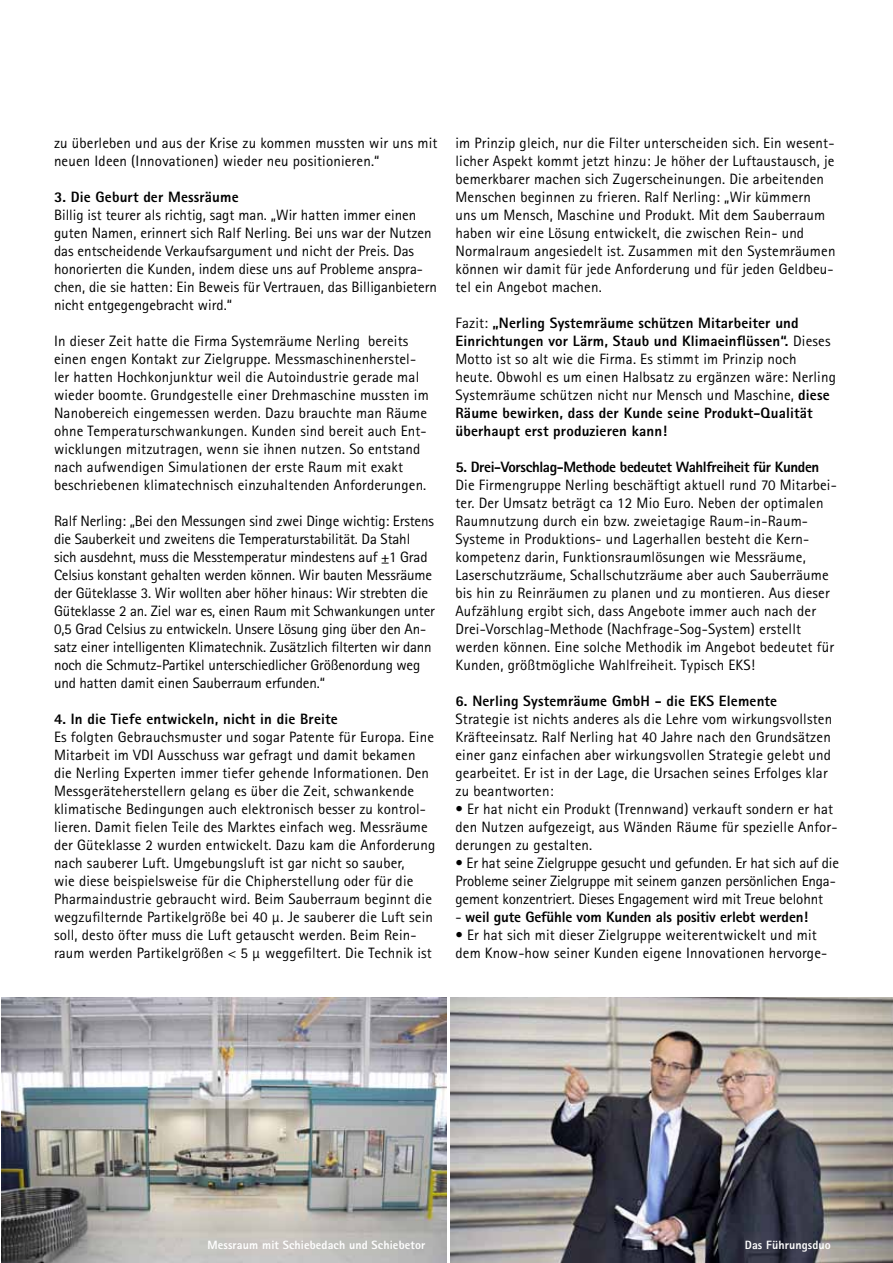
<style>
.page{position:relative;width:893px;height:1263px;background:#fff}
.page>*{position:absolute;margin:0;border:0;box-sizing:border-box;transform-origin:0 0}
.t1{font:15px/18px "Agfa Rotis Sans Serif";letter-spacing:.01em;color:#000}
.t2{font:15px/18px "Agfa Rotis Sans Serif";letter-spacing:-.01em;color:#000}
.t3{font:800 15px/18px "Agfa Rotis Sans Serif";letter-spacing:.01em;color:#000}
.t4{font:800 15px "Agfa Rotis Sans Serif";letter-spacing:-.025em;color:#000}
.t5{font:800 15px "Agfa Rotis Sans Serif";letter-spacing:-.01em;color:#000}
.t6{font:800 12px "Agfa Rotis Sans Serif";letter-spacing:.01em;color:#fff}
.s1{font-weight:400}
</style>
<div class="page">
<img style="left:451px;top:997px;width:442px;height:266px">
<img style="left:2px;top:997px;width:444px;height:266px">
<p class="t1" style="left:54px;top:133px;width:385px">zu überleben und aus der Krise zu kommen mussten wir uns mit neuen Ideen (Innovationen) wieder neu positionieren.“</p>
<p class="t3" style="left:54px;top:187px;width:186px">3. Die Geburt der Messräume</p>
<p class="t1" style="left:54px;top:205px;width:384px">Billig ist teurer als richtig, sagt man. „Wir hatten immer einen guten Namen, erinnert sich Ralf Nerling. Bei uns war der Nutzen das entscheidende Verkaufsargument und nicht der Preis. Das honorierten die Kunden, indem diese uns auf Probleme anspra&shy;chen, die sie hatten: Ein Beweis für Vertrauen, das Billiganbietern nicht entgegengebracht wird.“</p>
<p class="t1" style="left:54px;top:331px;width:376px">In dieser Zeit hatte die Firma Systemräume Nerling bereits einen engen Kontakt zur Zielgruppe. Messmaschinenherstel&shy;ler hatten Hochkonjunktur weil die Autoindustrie gerade mal wieder boomte. Grundgestelle einer Drehmaschine mussten im Nanobereich eingemessen werden. Dazu brauchte man Räume ohne Temperaturschwankungen. Kunden sind bereit auch Ent&shy;wicklungen mitzutragen, wenn sie ihnen nutzen. So entstand nach aufwendigen Simulationen der erste Raum mit exakt beschriebenen klimatechnisch einzuhaltenden Anforderungen.</p>
<p class="t2" style="left:54px;top:511px;width:382px">Ralf Nerling: „Bei den Messungen sind zwei Dinge wichtig: Erstens die Sauberkeit und zweitens die Temperaturstabilität. Da Stahl sich ausdehnt, muss die Messtemperatur mindestens auf ±1 Grad Celsius konstant gehalten werden können. Wir bauten Messräume der Güteklasse 3. Wir wollten aber höher hinaus: Wir strebten die Güteklasse 2 an. Ziel war es, einen Raum mit Schwankungen unter 0,5 Grad Celsius zu entwickeln. Unsere Lösung ging über den An&shy;satz einer intelligenten Klimatechnik. Zusätzlich filterten wir dann noch die Schmutz-Partikel unterschiedlicher Größenordung weg und hatten damit einen Sauberraum erfunden.“</p>
<p class="t3" style="left:54px;top:709px;width:285px">4. In die Tiefe entwickeln, nicht in die Breite</p>
<p class="t1" style="left:54px;top:727px;width:383px">Es folgten Gebrauchsmuster und sogar Patente für Europa. Eine Mitarbeit im VDI Ausschuss war gefragt und damit bekamen die Nerling Experten immer tiefer gehende Informationen. Den Messgeräteherstellern gelang es über die Zeit, schwankende klimatische Bedingungen auch elektronisch besser zu kontrol&shy;lieren. Damit fielen Teile des Marktes einfach weg. Messräume der Güteklasse 2 wurden entwickelt. Dazu kam die Anforderung nach sauberer Luft. Umgebungsluft ist gar nicht so sauber,<br>wie diese beispielsweise für die Chipherstellung oder für die Pharmaindustrie gebraucht wird. Beim Sauberraum beginnt die wegzufilternde Partikelgröße bei 40 µ. Je sauberer die Luft sein soll, desto öfter muss die Luft getauscht werden. Beim Rein&shy;raum werden Partikelgrößen &lt; 5 µ weggefiltert. Die Technik ist</p>
<p class="t1" style="left:455px;top:133px;width:381px">im Prinzip gleich, nur die Filter unterscheiden sich. Ein wesent&shy;licher Aspekt kommt jetzt hinzu: Je höher der Luftaustausch, je bemerkbarer machen sich Zugerscheinungen. Die arbeitenden Menschen beginnen zu frieren. Ralf Nerling: „Wir kümmern uns um Mensch, Maschine und Produkt. Mit dem Sauberraum haben wir eine Lösung entwickelt, die zwischen Rein- und Normalraum angesiedelt ist. Zusammen mit den Systemräumen können wir damit für jede Anforderung und für jeden Geldbeu&shy;tel ein Angebot machen.</p>
<p class="t3" style="left:455px;top:313px;width:382px"><span class="s1">Fazit:</span> „Nerling Systemräume schützen Mitarbeiter und Einrichtungen vor Lärm, Staub und Klimaeinflüssen“. <span class="s1">Dieses Motto ist so alt wie die Firma. Es stimmt im Prinzip noch heute. Obwohl es um einen Halbsatz zu ergänzen wäre: Nerling Systemräume schützen nicht nur Mensch und Maschine,</span> diese Räume bewirken, dass der Kunde seine Produkt-Qualität überhaupt erst produzieren kann!</p>
<p class="t4" style="left:455px;top:457px;width:365px">5. Drei-Vorschlag-Methode bedeutet Wahlfreiheit für Kunden</p>
<p class="t1" style="left:455px;top:475px;width:383px">Die Firmengruppe Nerling beschäftigt aktuell rund 70 Mitarbei&shy;ter. Der Umsatz beträgt ca 12 Mio Euro. Neben der optimalen Raumnutzung durch ein bzw. zweietagige Raum-in-Raum-Systeme in Produktions- und Lagerhallen besteht die Kern&shy;kompetenz darin, Funktionsraumlösungen wie Messräume, Laserschutzräume, Schallschutzräume aber auch Sauberräume bis hin zu Reinräumen zu planen und zu montieren. Aus dieser Aufzählung ergibt sich, dass Angebote immer auch nach der Drei-Vorschlag-Methode (Nachfrage-Sog-System) erstellt werden können. Eine solche Methodik im Angebot bedeutet für Kunden, größtmögliche Wahlfreiheit. Typisch EKS!</p>
<p class="t3" style="left:455px;top:691px;width:323px">6. Nerling Systemräume GmbH - die EKS Elemente</p>
<p class="t1" style="left:455px;top:709px;width:378px">Strategie ist nichts anderes als die Lehre vom wirkungsvollsten Kräfteeinsatz. Ralf Nerling hat 40 Jahre nach den Grundsätzen einer ganz einfachen aber wirkungsvollen Strategie gelebt und gearbeitet. Er ist in der Lage, die Ursachen seines Erfolges klar zu beantworten:</p>
<p class="t1" style="left:455px;top:799px;width:384px">• Er hat nicht ein Produkt (Trennwand) verkauft sondern er hat den Nutzen aufgezeigt, aus Wänden Räume für spezielle Anfor&shy;derungen zu gestalten.</p>
<p class="t2" style="left:455px;top:853px;width:385px">• Er hat seine Zielgruppe gesucht und gefunden. Er hat sich auf die<br>Probleme seiner Zielgruppe mit seinem ganzen persönlichen Enga&shy;gement konzentriert. Dieses Engagement wird mit Treue belohnt</p>
<p class="t5" style="left:455px;top:907px;width:354px"><span class="s1">-</span> weil gute Gefühle vom Kunden als positiv erlebt werden!</p>
<p class="t1" style="left:455px;top:925px;width:373px">• Er hat sich mit dieser Zielgruppe weiterentwickelt und mit dem Know-how seiner Kunden eigene Innovationen hervorge-</p>
<p class="t6" style="left:207px;top:1237px;width:219px">Messraum mit Schiebedach und Schiebetor</p>
<p class="t6" style="left:745px;top:1237px;width:88px">Das Führungsduo</p>
</div>
